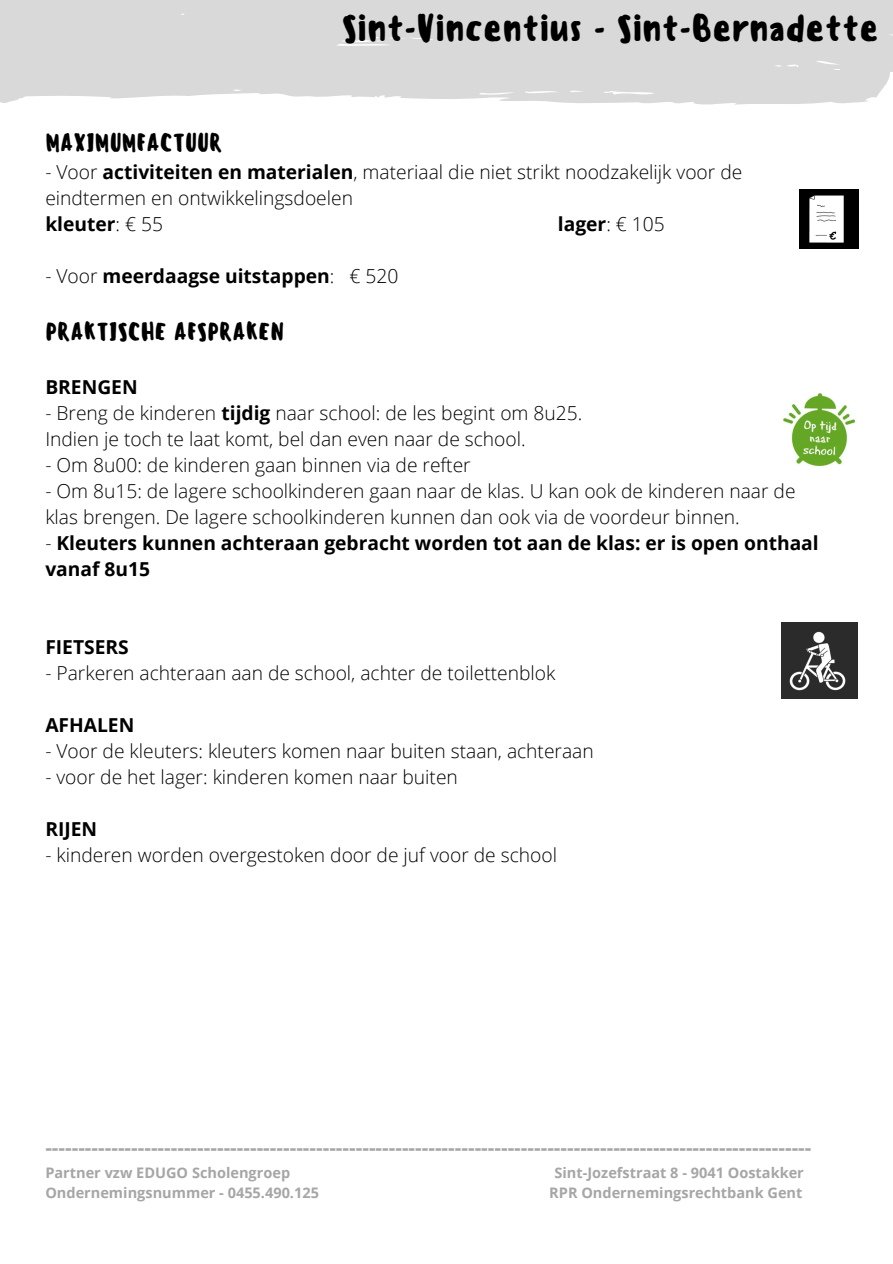
<style>
.page{position:relative;width:893px;height:1264px;background:#fff}
.page>*{position:absolute;margin:0;border:0;box-sizing:border-box;transform-origin:0 0}
.t1{font:500 36px "Sensei";color:#000}
.t2{font:500 23.7px "Sensei";color:#000}
.t3{font:700 20.55px "Open Sans";color:#a6a6a6}
.t4{font:300 19.2px/26px "Open Sans";color:#000}
.t5{font:700 19.2px/26px "Open Sans";color:#000}
.t6{font:700 14.55px "Open Sans";color:#a6a6a6}
.s1{font-weight:700}
.s2{font-weight:300}
</style>
<div class="page">
<div style="left:0;top:0;width:892px;height:105px;background:#d9d9d9"></div>
<img style="left:799px;top:190px;width:59px;height:58px">
<img style="left:783px;top:393px;width:73px;height:73px">
<img style="left:781px;top:622px;width:76px;height:76px">
<p class="t1" style="left:341px;top:7px;width:539px">Sint-Vincentius - Sint-Bernadette</p>
<p class="t2" style="left:45px;top:128px;width:179px">MAXIMUMFACTUUR</p>
<p class="t4" style="left:45px;top:159px;width:698px">- Voor <span class="s1">activiteiten en materialen</span>, materiaal die niet strikt noodzakelijk voor de eindtermen en ontwikkelingsdoelen</p>
<p class="t5" style="left:45px;top:210px;width:119px">kleuter<span class="s2">: € 55</span></p>
<p class="t5" style="left:558px;top:210px;width:108px">lager<span class="s2">: € 105</span></p>
<p class="t5" style="left:45px;top:262px;width:354px"><span class="s2">- Voor</span> meerdaagse uitstappen<span class="s2">: € 520</span></p>
<p class="t2" style="left:45px;top:317px;width:240px">PRAKTISCHE AFSPRAKEN</p>
<p class="t5" style="left:45px;top:373px;width:94px">BRENGEN</p>
<p class="t4" style="left:45px;top:399px;width:538px">- Breng de kinderen <span class="s1">tijdig</span> naar school: de les begint om 8u25.</p>
<p class="t4" style="left:45px;top:425px;width:482px">Indien je toch te laat komt, bel dan even naar de school.</p>
<p class="t4" style="left:45px;top:451px;width:427px">- Om 8u00: de kinderen gaan binnen via de refter</p>
<p class="t4" style="left:45px;top:477px;width:751px">- Om 8u15: de lagere schoolkinderen gaan naar de klas. U kan ook de kinderen naar de klas brengen. De lagere schoolkinderen kunnen dan ook via de voordeur binnen.</p>
<p class="t5" style="left:45px;top:529px;width:774px"><span class="s2">-</span> Kleuters kunnen achteraan gebracht worden tot aan de klas: er is open onthaal vanaf 8u15</p>
<p class="t5" style="left:45px;top:633px;width:85px">FIETSERS</p>
<p class="t4" style="left:45px;top:659px;width:511px">- Parkeren achteraan aan de school, achter de toilettenblok</p>
<p class="t5" style="left:45px;top:711px;width:90px">AFHALEN</p>
<p class="t4" style="left:45px;top:737px;width:550px">- Voor de kleuters: kleuters komen naar buiten staan, achteraan</p>
<p class="t4" style="left:45px;top:763px;width:414px">- voor de het lager: kinderen komen naar buiten</p>
<p class="t5" style="left:45px;top:815px;width:53px">RIJEN</p>
<p class="t4" style="left:45px;top:841px;width:513px">- kinderen worden overgestoken door de juf voor de school</p>
<p class="t3" style="left:45px;top:1133px;width:767px">--------------------------------------------------------------------------------------------------------------------</p>
<p class="t6" style="left:45px;top:1162px;width:246px">Partner vzw EDUGO Scholengroep</p>
<p class="t6" style="left:554px;top:1162px;width:251px">Sint-Jozefstraat 8 - 9041 Oostakker</p>
<p class="t6" style="left:45px;top:1182px;width:275px">Ondernemingsnummer - 0455.490.125</p>
<p class="t6" style="left:549px;top:1182px;width:255px">RPR Ondernemingsrechtbank Gent</p>
</div>
